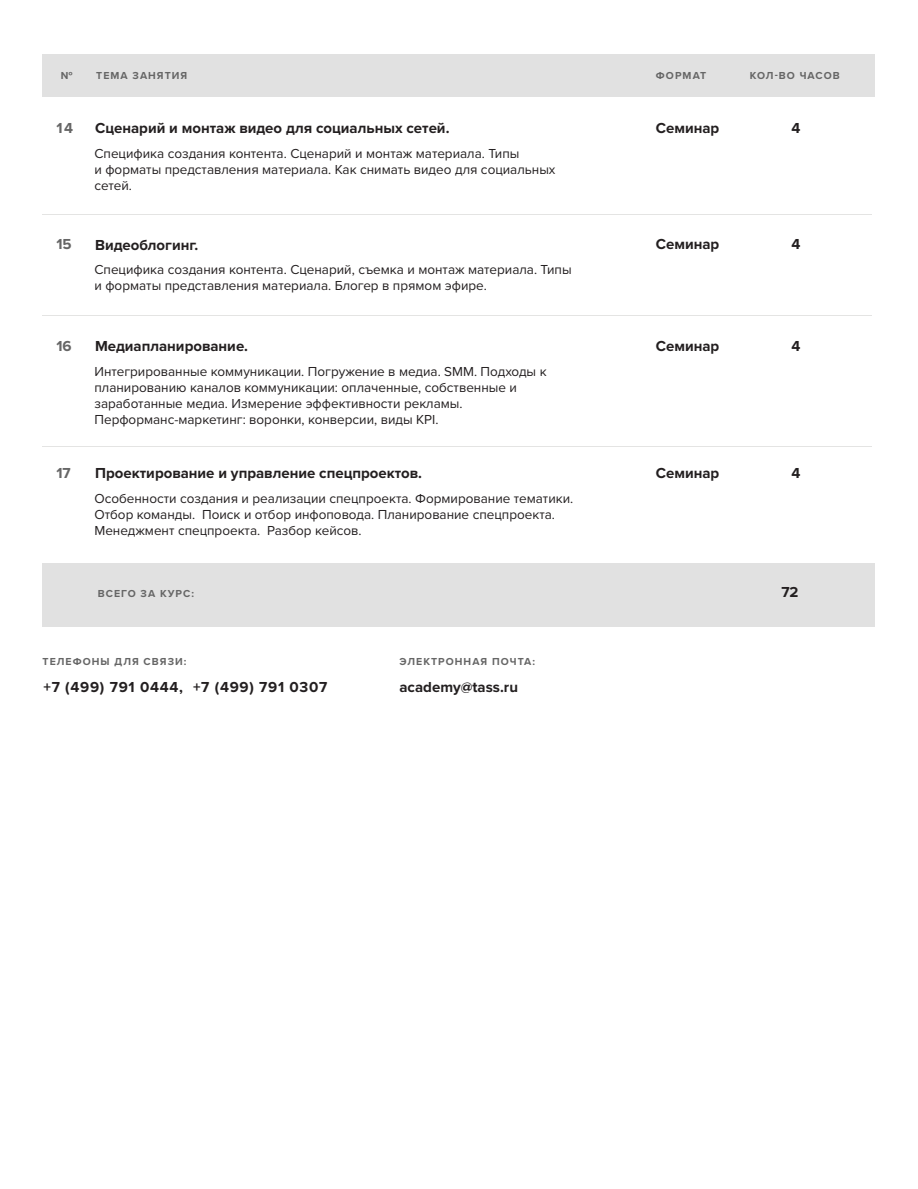
<style>
.page{position:relative;width:918px;height:1189px;background:#fff}
.page>*{position:absolute;margin:0;border:0;box-sizing:border-box;transform-origin:0 0}
.t1{font:700 15px "Proxima Nova";color:#231f20}
.t2{font:700 15px "Proxima Nova";letter-spacing:.05em;color:#231f20}
.t3{font:700 15px "Proxima Nova";color:#666}
.t4{font:13.5px/16.2px "Proxima Nova";color:#231f20}
.t5{font:700 10.5px "Proxima Nova";letter-spacing:.1em;color:#666}
</style>
<div class="page">
<hr style="left:42px;top:315px;width:830px;height:1px;background:#e4e4e3">
<hr style="left:42px;top:445px;width:830px;height:1px;background:#e4e4e3">
<hr style="left:42px;top:214px;width:830px;height:1px;background:#e4e4e3">
<div style="left:43px;top:54px;width:832px;height:42px;background:#e1e1e1"></div>
<div style="left:43px;top:562px;width:832px;height:64px;background:#e1e1e1"></div>
<p class="t5" style="left:61px;top:67px;width:13px">№</p>
<p class="t5" style="left:96px;top:67px;width:93px">ТЕМА ЗАНЯТИЯ</p>
<p class="t5" style="left:656px;top:67px;width:52px">ФОРМАТ</p>
<p class="t5" style="left:750px;top:67px;width:91px">КОЛ-ВО ЧАСОВ</p>
<p class="t3" style="left:56px;top:117px;width:18px">14</p>
<p class="t1" style="left:656px;top:117px;width:65px">Семинар</p>
<p class="t1" style="left:791px;top:117px;width:10px">4</p>
<p class="t1" style="left:95px;top:117px;width:356px">Сценарий и монтаж видео для социальных сетей.</p>
<p class="t4" style="left:94px;top:145px;width:463px">Специфика создания контента. Сценарий и монтаж материала. Типы<br>и форматы представления материала. Как снимать видео для социальных сетей.</p>
<p class="t3" style="left:56px;top:233px;width:17px">15</p>
<p class="t1" style="left:656px;top:233px;width:65px">Семинар</p>
<p class="t1" style="left:791px;top:233px;width:10px">4</p>
<p class="t1" style="left:95px;top:233px;width:105px">Видеоблогинг.</p>
<p class="t4" style="left:94px;top:261px;width:479px">Специфика создания контента. Сценарий, съемка и монтаж материала. Типы и форматы представления материала. Блогер в прямом эфире.</p>
<p class="t3" style="left:56px;top:334px;width:17px">16</p>
<p class="t1" style="left:656px;top:334px;width:65px">Семинар</p>
<p class="t1" style="left:791px;top:334px;width:10px">4</p>
<p class="t1" style="left:95px;top:335px;width:154px">Медиапланирование.</p>
<p class="t4" style="left:94px;top:362px;width:454px">Интегрированные коммуникации. Погружение в медиа. SMM. Подходы к планированию каналов коммуникации: оплаченные, собственные и заработанные медиа. Измерение эффективности рекламы.<br>Перформанс-маркетинг: воронки, конверсии, виды KPI.</p>
<p class="t3" style="left:56px;top:461px;width:16px">17</p>
<p class="t1" style="left:656px;top:461px;width:65px">Семинар</p>
<p class="t1" style="left:791px;top:461px;width:10px">4</p>
<p class="t1" style="left:95px;top:462px;width:328px">Проектирование и управление спецпроектов.</p>
<p class="t4" style="left:94px;top:489px;width:480px">Особенности создания и реализации спецпроекта. Формирование тематики.<br>Отбор команды. Поиск и отбор инфоповода. Планирование спецпроекта.<br>Менеджмент спецпроекта. Разбор кейсов.</p>
<p class="t5" style="left:98px;top:585px;width:98px">ВСЕГО ЗА КУРС:</p>
<p class="t1" style="left:781px;top:580px;width:19px">72</p>
<p class="t5" style="left:43px;top:654px;width:145px">ТЕЛЕФОНЫ ДЛЯ СВЯЗИ:</p>
<p class="t5" style="left:400px;top:654px;width:137px">ЭЛЕКТРОННАЯ ПОЧТА:</p>
<p class="t2" style="left:43px;top:675px;width:285px">+7 (499) 791 0444, +7 (499) 791 0307</p>
<p class="t1" style="left:399px;top:675px;width:120px">academy@tass.ru</p>
</div>
